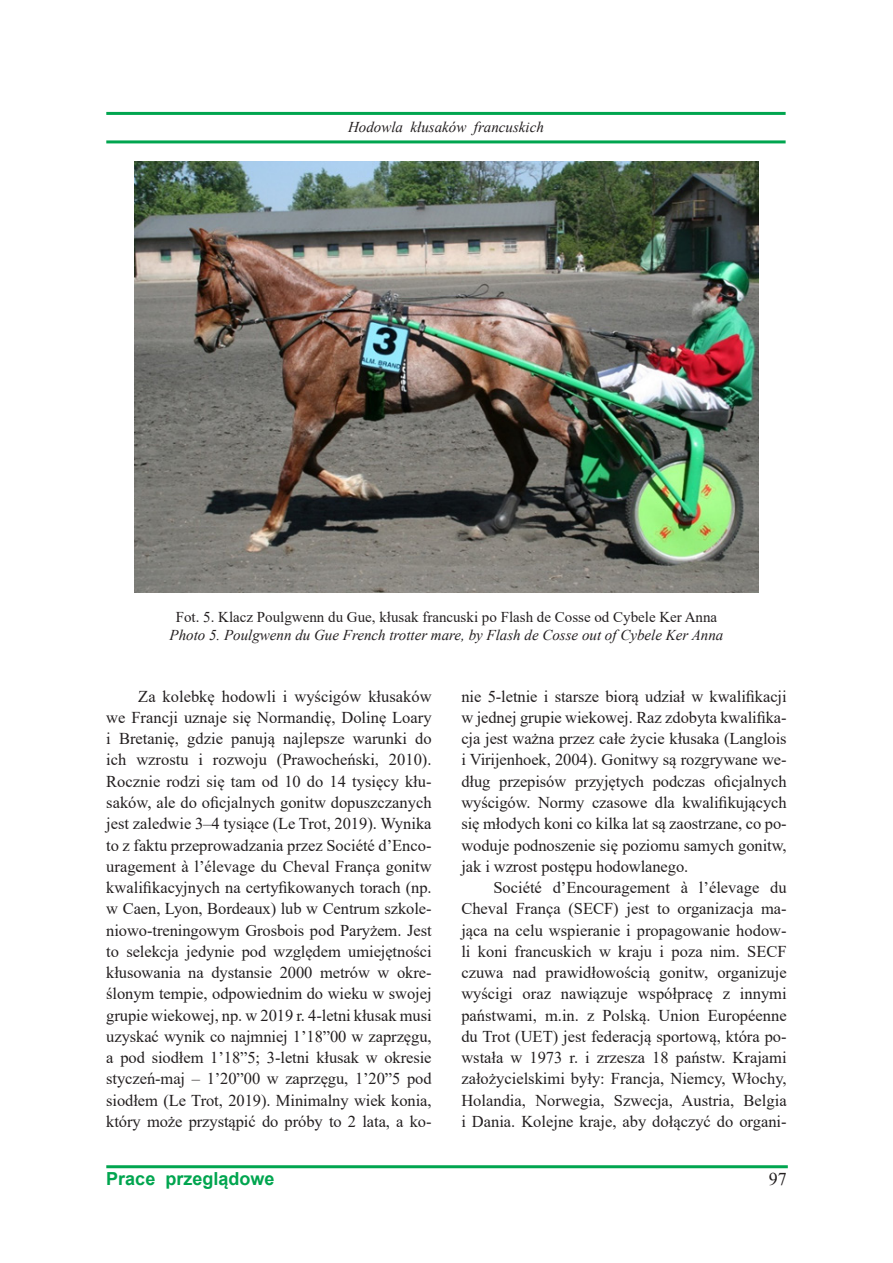
<style>
.page{position:relative;width:893px;height:1263px;background:#fff}
.page>*{position:absolute;margin:0;border:0;box-sizing:border-box;transform-origin:0 0}
.t1{font:700 18px "Arial";color:#00a54f}
.t2{font:18px "Times New Roman";color:#231f20}
.Normalny{font:16.5px/21.3px "Times New Roman";letter-spacing:-.005em;color:#231f20;text-align:justify}
.Normalny-2{font:italic 15px/18px "Times New Roman";color:#231f20;text-align:center}
.s1{font-style:normal}
</style>
<div class="page">
<hr style="left:106px;top:112px;width:680px;height:3px;background:#00a54f">
<hr style="left:106px;top:140px;width:680px;height:3px;background:#00a54f">
<hr style="left:106px;top:1165px;width:682px;height:3px;background:#00a54f">
<img style="left:134px;top:162px;width:625px;height:431px">
<p class="Normalny-2" style="left:348px;top:118px;width:197px">Hodowla kłusaków francuskich</p>
<p class="Normalny-2" style="left:170px;top:608px;width:555px"><span class="s1">Fot. 5. Klacz Poulgwenn du Gue, kłusak francuski po Flash de Cosse od Cybele Ker Anna<br></span>Photo 5. Poulgwenn du Gue French trotter mare, by Flash de Cosse out of Cybele Ker Anna</p>
<p class="Normalny" style="left:106px;top:685px;width:327px;text-indent:32px">Za kolebkę hodowli i wyścigów kłusaków we Francji uznaje się Normandię, Dolinę Loary i Bretanię, gdzie panują najlepsze warunki do ich wzrostu i rozwoju (Prawocheński, 2010).<br>Rocznie rodzi się tam od 10 do 14 tysięcy kłu&shy;saków, ale do oficjalnych gonitw dopuszczanych jest zaledwie 3–4 tysiące (Le Trot, 2019). Wynika to z faktu przeprowadzania przez Société d’Enco&shy;uragement à l’élevage du Cheval França gonitw kwalifikacyjnych na certyfikowanych torach (np. w Caen, Lyon, Bordeaux) lub w Centrum szkole&shy;niowo-treningowym Grosbois pod Paryżem. Jest to selekcja jedynie pod względem umiejętności kłusowania na dystansie 2000 metrów w okre&shy;ślonym tempie, odpowiednim do wieku w swojej grupie wiekowej, np. w 2019 r. 4-letni kłusak musi uzyskać wynik co najmniej 1’18”00 w zaprzęgu, a pod siodłem 1’18”5; 3-letni kłusak w okresie styczeń-maj – 1’20”00 w zaprzęgu, 1’20”5 pod siodłem (Le Trot, 2019). Minimalny wiek konia, który może przystąpić do próby to 2 lata, a ko-</p>
<p class="Normalny" style="left:461px;top:685px;width:327px">nie 5-letnie i starsze biorą udział w kwalifikacji w jednej grupie wiekowej. Raz zdobyta kwalifika&shy;cja jest ważna przez całe życie kłusaka (Langlois i Virijenhoek, 2004). Gonitwy są rozgrywane we&shy;dług przepisów przyjętych podczas oficjalnych wyścigów. Normy czasowe dla kwalifikujących się młodych koni co kilka lat są zaostrzane, co po&shy;woduje podnoszenie się poziomu samych gonitw, jak i wzrost postępu hodowlanego.</p>
<p class="Normalny" style="left:461px;top:876px;width:327px;text-indent:32px">Société d’Encouragement à l’élevage du Cheval França (SECF) jest to organizacja ma&shy;jąca na celu wspieranie i propagowanie hodow&shy;li koni francuskich w kraju i poza nim. SECF czuwa nad prawidłowością gonitw, organizuje wyścigi oraz nawiązuje współpracę z innymi państwami, m.in. z Polską. Union Européenne du Trot (UET) jest federacją sportową, która po&shy;wstała w 1973 r. i zrzesza 18 państw. Krajami założycielskimi były: Francja, Niemcy, Włochy, Holandia, Norwegia, Szwecja, Austria, Belgia i Dania. Kolejne kraje, aby dołączyć do organi-</p>
<p class="t1" style="left:106px;top:1166px;width:170px">Prace przeglądowe</p>
<p class="t2" style="left:769px;top:1166px;width:19px">97</p>
</div>
